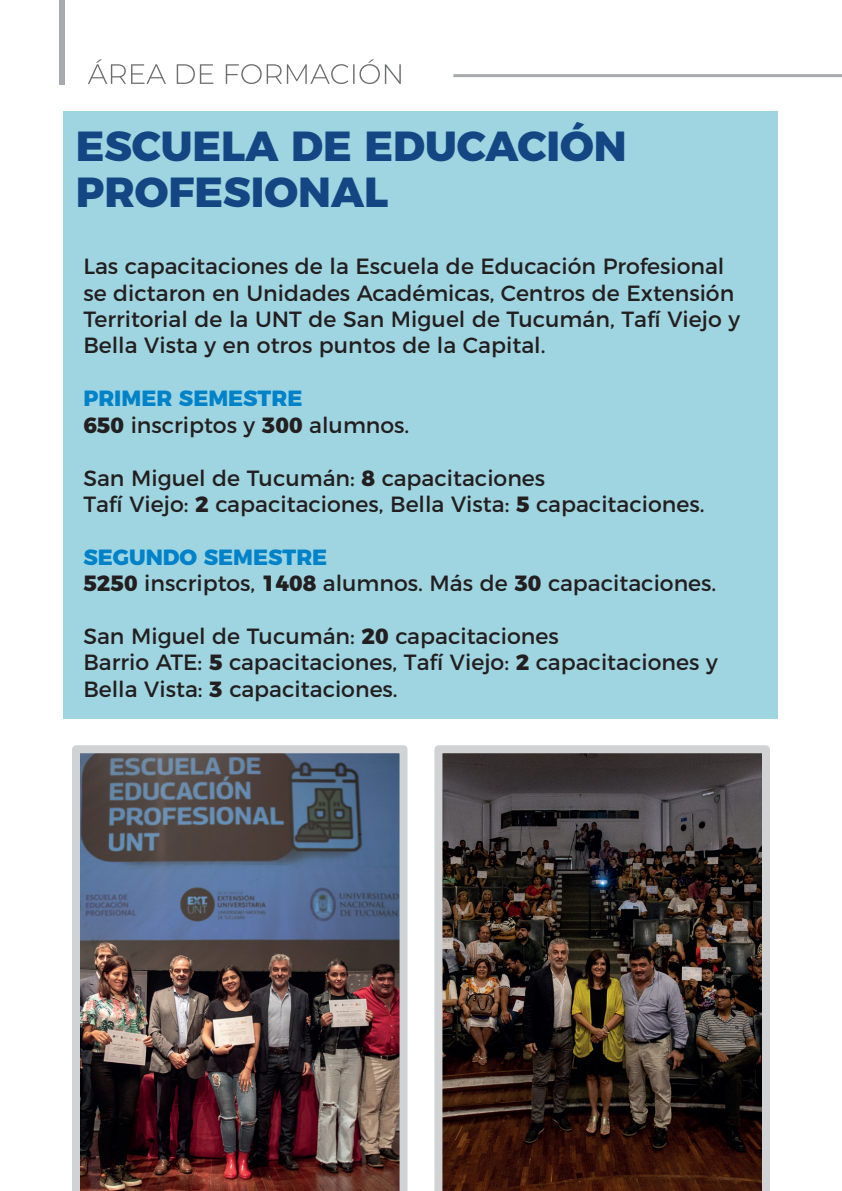
<style>
.page{position:relative;width:842px;height:1191px;background:#fff}
.page>*{position:absolute;margin:0;border:0;box-sizing:border-box;transform-origin:0 0}
.t1{font:800 42px/46px "Montserrat";color:#154684}
.t2{font:22px/26.4px "Montserrat";color:#231f20}
.t3{font:800 22px "Montserrat";color:#0082c9}
.s1{font-weight:800}
</style>
<div class="page">
<div style="left:64px;top:111px;width:714px;height:607px;background:#9fd5e0"></div>
<div style="left:60px;top:0;width:5px;height:84px;background:#a8a9ad"></div>
<hr style="left:453px;top:74px;width:389px;height:3px;background:#a8a9ad">
<svg style="left:88px;top:59px;width:313px;height:25px"></svg>
<img style="left:72px;top:745px;width:335px;height:446px">
<img style="left:434px;top:745px;width:336px;height:446px">
<p class="t1" style="left:76px;top:120px;width:553px">ESCUELA DE EDUCACIÓN<br>PROFESIONAL</p>
<p class="t2" style="left:83px;top:251px;width:658px">Las capacitaciones de la Escuela de Educación Profesional se dictaron en Unidades Académicas, Centros de Extensión Territorial de la UNT de San Miguel de Tucumán, Tafí Viejo y Bella Vista y en otros puntos de la Capital.</p>
<p class="t3" style="left:83px;top:380px;width:221px">PRIMER SEMESTRE</p>
<p class="t2" style="left:83px;top:410px;width:328px"><span class="s1">650</span> inscriptos y <span class="s1">300</span> alumnos.</p>
<p class="t2" style="left:83px;top:463px;width:463px">San Miguel de Tucumán: <span class="s1">8</span> capacitaciones</p>
<p class="t2" style="left:83px;top:489px;width:623px">Tafí Viejo: <span class="s1">2</span> capacitaciones, Bella Vista: <span class="s1">5</span> capacitaciones.</p>
<p class="t3" style="left:83px;top:539px;width:245px">SEGUNDO SEMESTRE</p>
<p class="t2" style="left:83px;top:568px;width:634px"><span class="s1">5250</span> inscriptos, <span class="s1">1408</span> alumnos. Más de <span class="s1">30</span> capacitaciones.</p>
<p class="t2" style="left:83px;top:621px;width:477px">San Miguel de Tucumán: <span class="s1">20</span> capacitaciones</p>
<p class="t2" style="left:83px;top:647px;width:636px">Barrio ATE: <span class="s1">5</span> capacitaciones, Tafí Viejo: <span class="s1">2</span> capacitaciones y</p>
<p class="t2" style="left:83px;top:674px;width:316px">Bella Vista: <span class="s1">3</span> capacitaciones.</p>
</div>
